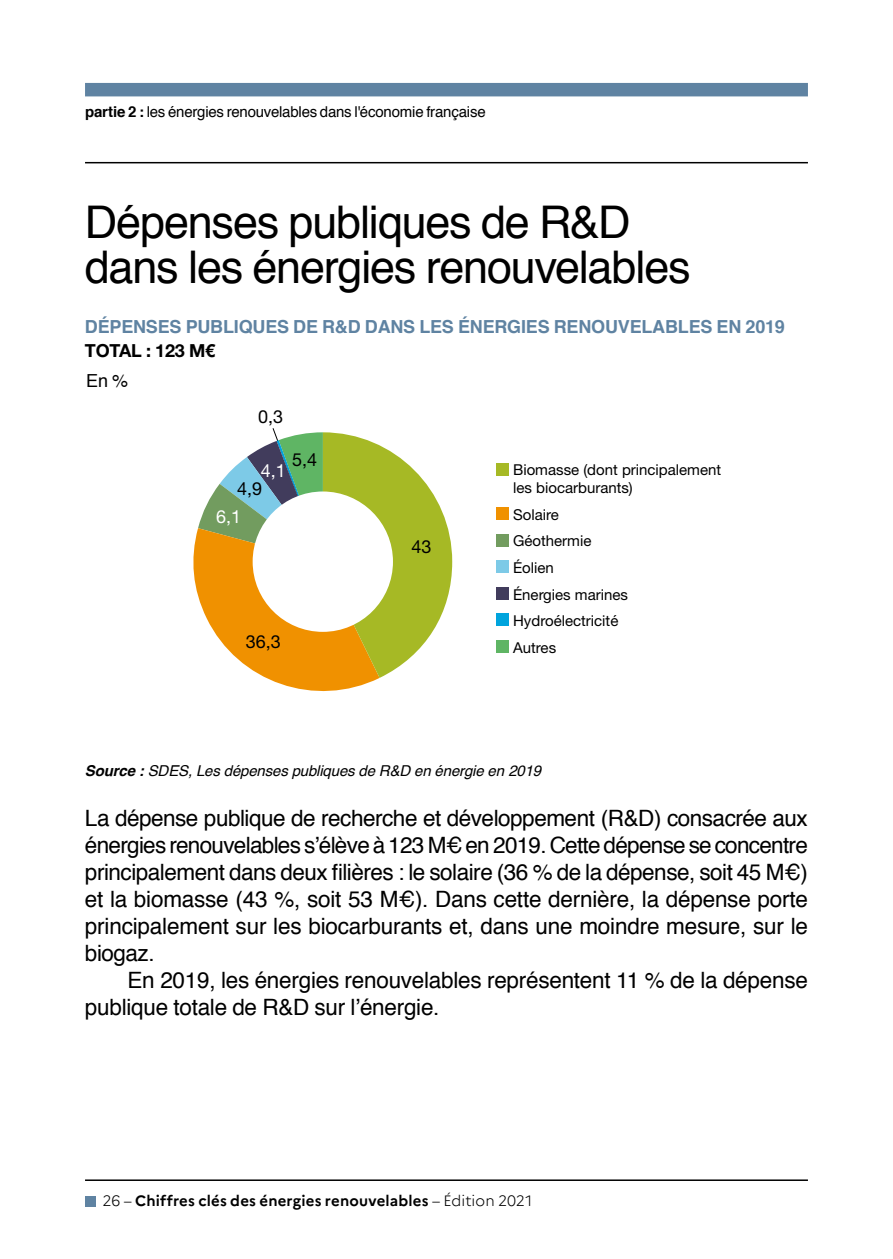
<style>
.page{position:relative;width:893px;height:1259px;background:#fff}
.page>*{position:absolute;margin:0;border:0;box-sizing:border-box;transform-origin:0 0}
.t1{font:45px/45px "Helvetica";letter-spacing:-.03em;color:#000}
.texte{font:22.5px/27px "Helvetica";letter-spacing:-.01em;color:#000;text-align:justify}
.texte-retrait{font:22.5px/27px "Helvetica";letter-spacing:-.01em;color:#000}
.t2{font:700 18px/24px "Helvetica";letter-spacing:-.01em;color:#5f83a2}
.t3{font:18px "Helvetica Neue LT Std";color:#000}
.t4{font:18px "Helvetica Neue LT Std";color:#fff}
.t5{font:18px "Helvetica";color:#000}
.t6{font:15px/26.4px "Helvetica Neue LT Std";color:#000}
.t7{font:15px "Helvetica";letter-spacing:-.015em;color:#000}
.source-graph{font:italic 15px "Helvetica";letter-spacing:-.01em;color:#000}
.t8{font:700 15px "Marianne";letter-spacing:.015em;color:#000}
.s1{font-weight:700}
.s2{font-family:"Helvetica Neue LT Std";color:#000}
.s3{font-weight:300}
</style>
<div class="page">
<div style="left:85px;top:83px;width:723px;height:13px;background:#5f83a2"></div>
<hr style="left:85px;top:162px;width:723px;height:1px;background:#000">
<hr style="left:85px;top:1179px;width:723px;height:2px;background:#000">
<div style="left:85px;top:1195px;width:11px;height:11px;background:#5f83a2"></div>
<svg style="left:193px;top:428px;width:259px;height:264px"></svg>
<div style="left:496px;top:463px;width:13px;height:12px;background:#a6b925"></div>
<div style="left:496px;top:507px;width:13px;height:13px;background:#f09100"></div>
<div style="left:496px;top:534px;width:13px;height:12px;background:#729c5f"></div>
<div style="left:496px;top:560px;width:13px;height:13px;background:#7dcae7"></div>
<div style="left:496px;top:587px;width:13px;height:12px;background:#413c5c"></div>
<div style="left:496px;top:613px;width:13px;height:13px;background:#00a4dd"></div>
<div style="left:496px;top:640px;width:13px;height:12px;background:#5fb564"></div>
<div style="left:253px;top:491px;width:140px;height:141px;background:#fff;border-radius:50%"></div>
<p class="t7" style="left:85px;top:100px;width:402px"><span class="s1">partie 2 :</span> les énergies renouvelables dans l'économie française</p>
<h1 class="t1" style="left:85px;top:201px;width:607px">Dépenses publiques de R&amp;D dans les énergies renouvelables</h1>
<h2 class="t2" style="left:85px;top:315px;width:701px">DÉPENSES PUBLIQUES DE R&amp;D DANS LES ÉNERGIES RENOUVELABLES EN 2019<br><span class="s2">TOTAL : 123 M€</span></h2>
<p class="t5" style="left:86px;top:366px;width:43px">En %</p>
<p class="t3" style="left:258px;top:405px;width:27px">0,3</p>
<p class="t4" style="left:261px;top:459px;width:27px">4,1</p>
<p class="t3" style="left:237px;top:477px;width:27px">4,9</p>
<p class="t4" style="left:216px;top:505px;width:27px">6,1</p>
<p class="t3" style="left:292px;top:449px;width:27px">5,4</p>
<p class="t3" style="left:411px;top:535px;width:22px">43</p>
<p class="t6" style="left:513px;top:461px;width:210px;line-height:18px">Biomasse (dont principalement les biocarburants)</p>
<p class="t6" style="left:513px;top:501px;width:116px">Solaire<br>Géothermie<br>Éolien<br>Énergies marines<br>Hydroélectricité</p>
<p class="t3" style="left:246px;top:631px;width:37px">36,3</p>
<p class="t6" style="left:513px;top:634px;width:45px">Autres</p>
<p class="source-graph" style="left:85px;top:759px;width:458px"><span class="s1">Source :</span> SDES, Les dépenses publiques de R&amp;D en énergie en 2019</p>
<p class="texte" style="left:85px;top:805px;width:725px">La dépense publique de recherche et développement (R&amp;D) consacrée aux énergies renouvelables s’élève à 123 M€ en 2019. Cette dépense se concentre principalement dans deux filières : le solaire (36 % de la dépense, soit 45 M€) et la biomasse (43 %, soit 53 M€). Dans cette dernière, la dépense porte principalement sur les biocarburants et, dans une moindre mesure, sur le biogaz.</p>
<p class="texte-retrait" style="left:85px;top:967px;width:724px;text-indent:43px">En 2019, les énergies renouvelables représentent 11 % de la dépense publique totale de R&amp;D sur l’énergie.</p>
<p class="t8" style="left:103px;top:1189px;width:431px"><span class="s3">26 –</span> Chiffres clés des énergies renouvelables <span class="s3">– Édition 2021</span></p>
</div>
